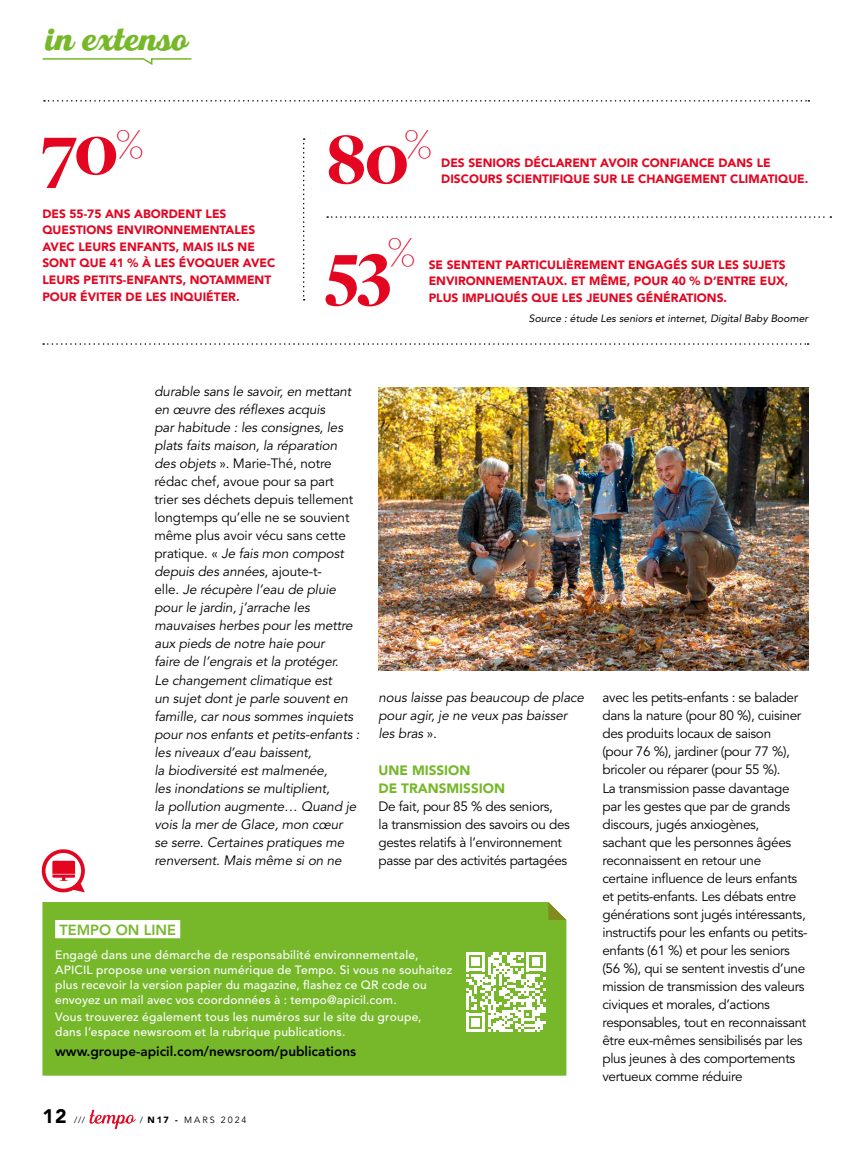
<style>
.page{position:relative;width:851px;height:1149px;background:#fff}
.page>*{position:absolute;margin:0;border:0;box-sizing:border-box;transform-origin:0 0}
.t1{font:900 75px/108.1px "Freight Disp";color:#e40521}
.t2{font:900 34.5px "Fourth";color:#76b82a}
.t3{font:800 14.55px "Avenir LT Std";color:#76b82a}
.t4{font:italic 13.5px/18px "Avenir LT Std";letter-spacing:-.01em;color:#000}
.t5{font:13.5px/18px "Avenir LT Std";letter-spacing:-.025em;color:#000}
.t6{font:800 13.5px "Avenir LT Std";color:#000}
.t7{font:900 13.5px/18px "Avenir LT Std";color:#76b82a}
.t8{font:900 12px/16.5px "Avenir LT Std";color:#e40521}
.t9{font:500 12px/15px "Avenir LT Std";letter-spacing:.02em;color:#fff}
.t10{font:italic 10.5px "Avenir LT Std";color:#000}
.t11{font:9px "Avenir LT Std";letter-spacing:.22em;color:#000}
.s1{font-style:normal}
.s2{font-weight:900;font-size:19.5px}
.s3{font-weight:900}
</style>
<div class="page">
<svg style="left:89px;top:1109px;width:47px;height:19px"></svg>
<svg style="left:327px;top:216px;width:504px;height:2px"></svg>
<svg style="left:43px;top:343px;width:765px;height:1px"></svg>
<svg style="left:44px;top:100px;width:765px;height:1px"></svg>
<svg style="left:42px;top:58px;width:150px;height:7px"></svg>
<svg style="left:303px;top:138px;width:1px;height:162px"></svg>
<div style="left:42px;top:902px;width:524px;height:173px;background:#76b82a"></div>
<div style="left:55px;top:919px;width:125px;height:18px;background:#fff"></div>
<svg style="left:548px;top:902px;width:18px;height:17px"></svg>
<img style="left:378px;top:387px;width:430px;height:283px">
<svg style="left:466px;top:951px;width:79px;height:80px"></svg>
<svg style="left:41px;top:849px;width:44px;height:43px"></svg>
<h2 class="t2" style="left:46px;top:19px;width:144px">in extenso</h2>
<h1 class="t1" style="left:41px;top:98px;width:104px">70<sup>%</sup></h1>
<p class="t8" style="left:42px;top:205px;width:234px">DES 55-75 ANS ABORDENT LES<br>QUESTIONS ENVIRONNEMENTALES<br>AVEC LEURS ENFANTS, MAIS ILS NE<br>SONT QUE 41 % À LES ÉVOQUER AVEC<br>LEURS PETITS-ENFANTS, NOTAMMENT<br>POUR ÉVITER DE LES INQUIÉTER.</p>
<h1 class="t1" style="left:326px;top:107px;width:106px">80<sup>%<br></sup>53<sup>%</sup></h1>
<p class="t8" style="left:441px;top:154px;width:368px">DES SENIORS DÉCLARENT AVOIR CONFIANCE DANS LE<br>DISCOURS SCIENTIFIQUE SUR LE CHANGEMENT CLIMATIQUE.</p>
<p class="t8" style="left:428px;top:256px;width:361px">SE SENTENT PARTICULIÈREMENT ENGAGÉS SUR LES SUJETS<br>ENVIRONNEMENTAUX. ET MÊME, POUR 40 % D’ENTRE EUX,<br>PLUS IMPLIQUÉS QUE LES JEUNES GÉNÉRATIONS.</p>
<p class="t10" style="left:529px;top:312px;width:281px">Source : étude Les seniors et internet, Digital Baby Boomer</p>
<p class="t4" style="left:154px;top:383px;width:206px">durable sans le savoir, en mettant en œuvre des réflexes acquis<br>par habitude : les consignes, les plats faits maison, la réparation des objets <span class="s1">». Marie-Thé, notre rédac chef, avoue pour sa part trier ses déchets depuis tellement longtemps qu’elle ne se souvient même plus avoir vécu sans cette pratique. «</span> Je fais mon compost depuis des années<span class="s1">, ajoute-t-<br>elle.</span> Je récupère l’eau de pluie pour le jardin, j’arrache les mauvaises herbes pour les mettre aux pieds de notre haie pour<br>faire de l’engrais et la protéger.<br>Le changement climatique est<br>un sujet dont je parle souvent en famille, car nous sommes inquiets pour nos enfants et petits-enfants : les niveaux d’eau baissent,<br>la biodiversité est malmenée,<br>les inondations se multiplient,<br>la pollution augmente… Quand je vois la mer de Glace, mon cœur<br>se serre. Certaines pratiques me renversent. Mais même si on ne</p>
<p class="t4" style="left:378px;top:689px;width:207px">nous laisse pas beaucoup de place pour agir, je ne veux pas baisser les bras <span class="s1">».</span></p>
<p class="t7" style="left:378px;top:760px;width:128px">UNE MISSION<br>DE TRANSMISSION</p>
<p class="t5" style="left:378px;top:797px;width:193px">De fait, pour 85 % des seniors,<br>la transmission des savoirs ou des gestes relatifs à l’environnement passe par des activités partagées</p>
<p class="t3" style="left:59px;top:921px;width:118px">TEMPO ON LINE</p>
<p class="t9" style="left:55px;top:947px;width:398px">Engagé dans une démarche de responsabilité environnementale, APICIL propose une version numérique de Tempo. Si vous ne souhaitez plus recevoir la version papier du magazine, flashez ce QR code ou envoyez un mail avec vos coordonnées à : tempo@apicil.com.</p>
<p class="t9" style="left:55px;top:1009px;width:368px">Vous trouverez également tous les numéros sur le site du groupe, dans l’espace newsroom et la rubrique publications.</p>
<p class="t6" style="left:55px;top:1043px;width:302px">www.groupe-apicil.com/newsroom/publications</p>
<p class="t11" style="left:43px;top:1114px;width:44px"><span class="s2">12</span> ///</p>
<p class="t11" style="left:140px;top:1114px;width:108px">/ <span class="s3">N17 -</span> MARS 2024</p>
<p class="t5" style="left:602px;top:689px;width:207px">avec les petits-enfants : se balader dans la nature (pour 80 %), cuisiner des produits locaux de saison<br>(pour 76 %), jardiner (pour 77 %), bricoler ou réparer (pour 55 %).<br>La transmission passe davantage par les gestes que par de grands discours, jugés anxiogènes,<br>sachant que les personnes âgées reconnaissent en retour une certaine influence de leurs enfants et petits-enfants. Les débats entre générations sont jugés intéressants, instructifs pour les enfants ou petits&shy;enfants (61 %) et pour les seniors (56 %), qui se sentent investis d’une mission de transmission des valeurs civiques et morales, d’actions responsables, tout en reconnaissant être eux-mêmes sensibilisés par les plus jeunes à des comportements vertueux comme réduire</p>
</div>
